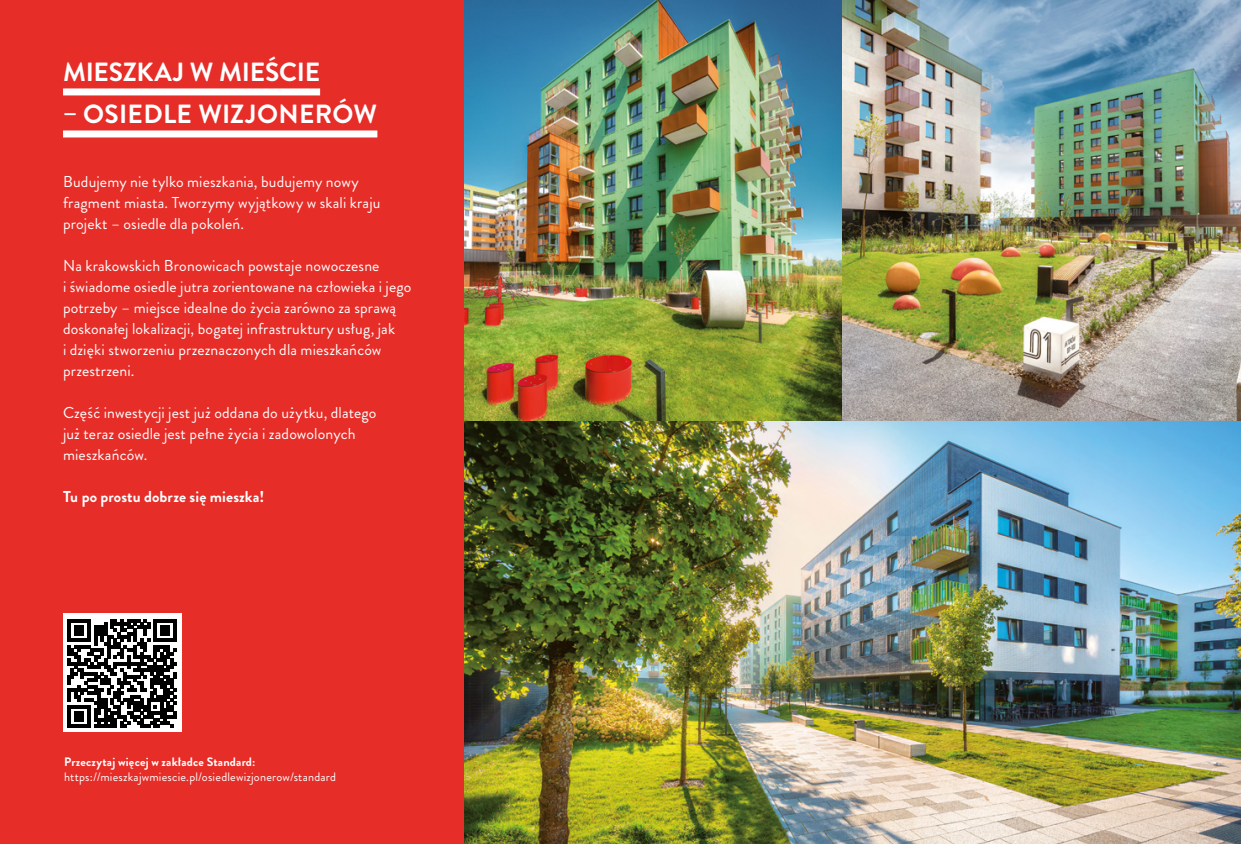
<style>
.page{position:relative;width:1241px;height:844px;background:#fff}
.page>*{position:absolute;margin:0;border:0;box-sizing:border-box;transform-origin:0 0}
.t1{font:700 26.25px "Brandon Grotesque";letter-spacing:.005em;color:#fff}
.t2{font:15.75px/21px "Brandon Grotesque";letter-spacing:.01em;color:#fff}
.t3{font:700 15.75px "Brandon Grotesque";letter-spacing:.005em;color:#fff}
.t4{font:12.25px "Brandon Grotesque";letter-spacing:.02em;color:#fff}
.t5{font:700 12.25px "Brandon Grotesque";letter-spacing:.015em;color:#fff}
</style>
<div class="page">
<div style="left:0;top:0;width:464px;height:843px;background:#e62d28"></div>
<img style="left:464px;top:0;width:776px;height:843px">
<div style="left:63px;top:88px;width:257px;height:7px;background:#fff"></div>
<div style="left:63px;top:130px;width:314px;height:7px;background:#fff"></div>
<div style="left:63px;top:613px;width:118px;height:118px;background:#fff"></div>
<svg style="left:67px;top:619px;width:110px;height:109px"></svg>
<h1 class="t1" style="left:63px;top:54px;width:258px">MIESZKAJ W MIEŚCIE</h1>
<h1 class="t1" style="left:63px;top:96px;width:315px">– OSIEDLE WIZJONERÓW</h1>
<p class="t2" style="left:63px;top:171px;width:319px">Budujemy nie tylko mieszkania, budujemy nowy fragment miasta. Tworzymy wyjątkowy w skali kraju projekt – osiedle dla pokoleń.</p>
<p class="t2" style="left:63px;top:255px;width:350px">Na krakowskich Bronowicach powstaje nowoczesne<br>i świadome osiedle jutra zorientowane na człowieka i jego potrzeby – miejsce idealne do życia zarówno za sprawą doskonałej lokalizacji, bogatej infrastruktury usług, jak<br>i dzięki stworzeniu przeznaczonych dla mieszkańców przestrzeni.</p>
<p class="t2" style="left:63px;top:402px;width:315px">Część inwestycji jest już oddana do użytku, dlatego już teraz osiedle jest pełne życia i zadowolonych mieszkańców.</p>
<p class="t3" style="left:63px;top:485px;width:203px">Tu po prostu dobrze się mieszka!</p>
<p class="t5" style="left:64px;top:753px;width:193px">Przeczytaj więcej w zakładce Standard:</p>
<p class="t4" style="left:64px;top:768px;width:273px">https://mieszkajwmiescie.pl/osiedlewizjonerow/standard</p>
</div>
